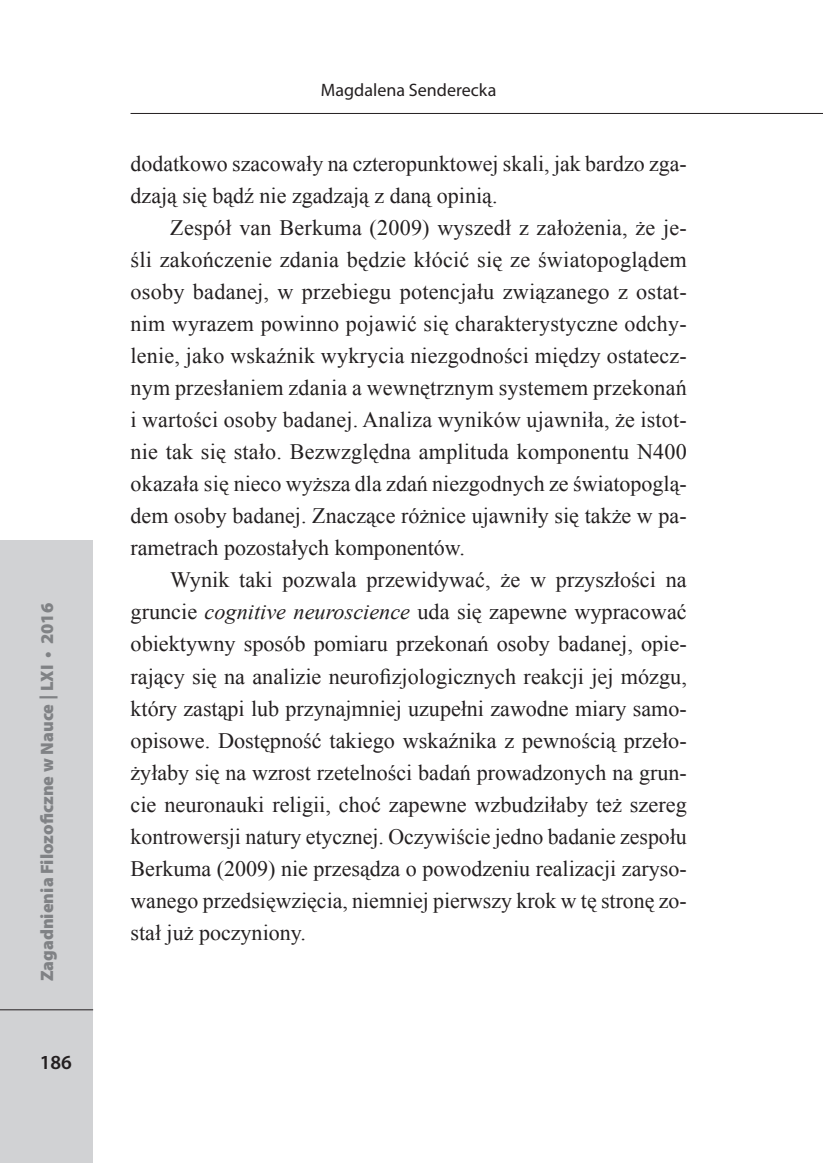
<style>
.page{position:relative;width:823px;height:1163px;background:#fff}
.page>*{position:absolute;margin:0;border:0;box-sizing:border-box;transform-origin:0 0}
.Tekst{font:22px/32px "Times New Roman";color:#231f20;text-align:justify}
.t1{font:600 20px "Myriad Pro";color:#231f20}
.t2{font:900 18px "Myriad Pro";color:#808285}
.t3{font:18px "Myriad Pro";color:#231f20}
.s1{font-style:italic}
</style>
<div class="page">
<div style="left:0;top:540px;width:93px;height:622px;background:#d1d2d4"></div>
<hr style="left:130px;top:113px;width:692px;height:1px;background:#231f20">
<hr style="left:0;top:1009px;width:93px;height:1px;background:#231f20">
<p class="t2" style="left:35px;top:981px;width:380px;rotate:-90deg">Zagadnienia Filozoficzne w Nauce | LXI • 2016</p>
<p class="t1" style="left:40px;top:1049px;width:34px">186</p>
<p class="t3" style="left:321px;top:79px;width:177px">Magdalena Senderecka</p>
<p class="Tekst" style="left:130px;top:147px;width:557px">dodatkowo szacowały na czteropunktowej skali, jak bardzo zga&shy;dzają się bądź nie zgadzają z daną opinią.</p>
<p class="Tekst" style="left:130px;top:211px;width:557px;text-indent:40px">Zespół van Berkuma (2009) wyszedł z założenia, że je&shy;śli zakończenie zdania będzie kłócić się ze światopoglądem osoby badanej, w przebiegu potencjału związanego z ostat&shy;nim wyrazem powinno pojawić się charakterystyczne odchy&shy;lenie, jako wskaźnik wykrycia niezgodności między ostatecz&shy;nym przesłaniem zdania a wewnętrznym systemem przekonań i wartości osoby badanej. Analiza wyników ujawniła, że istot&shy;nie tak się stało. Bezwzględna amplituda komponentu N400 okazała się nieco wyższa dla zdań niezgodnych ze światopoglą&shy;dem osoby badanej. Znaczące różnice ujawniły się także w pa&shy;rametrach pozostałych komponentów.</p>
<p class="Tekst" style="left:130px;top:563px;width:557px;text-indent:40px">Wynik taki pozwala przewidywać, że w przyszłości na gruncie <span class="s1">cognitive neuroscience</span> uda się zapewne wypracować obiektywny sposób pomiaru przekonań osoby badanej, opie&shy;rający się na analizie neurofizjologicznych reakcji jej mózgu, który zastąpi lub przynajmniej uzupełni zawodne miary samo&shy;opisowe. Dostępność takiego wskaźnika z pewnością przeło&shy;żyłaby się na wzrost rzetelności badań prowadzonych na grun&shy;cie neuronauki religii, choć zapewne wzbudziłaby też szereg kontrowersji natury etycznej. Oczywiście jedno badanie zespołu Berkuma (2009) nie przesądza o powodzeniu realizacji zaryso&shy;wanego przedsięwzięcia, niemniej pierwszy krok w tę stronę zo&shy;stał już poczyniony.</p>
</div>
